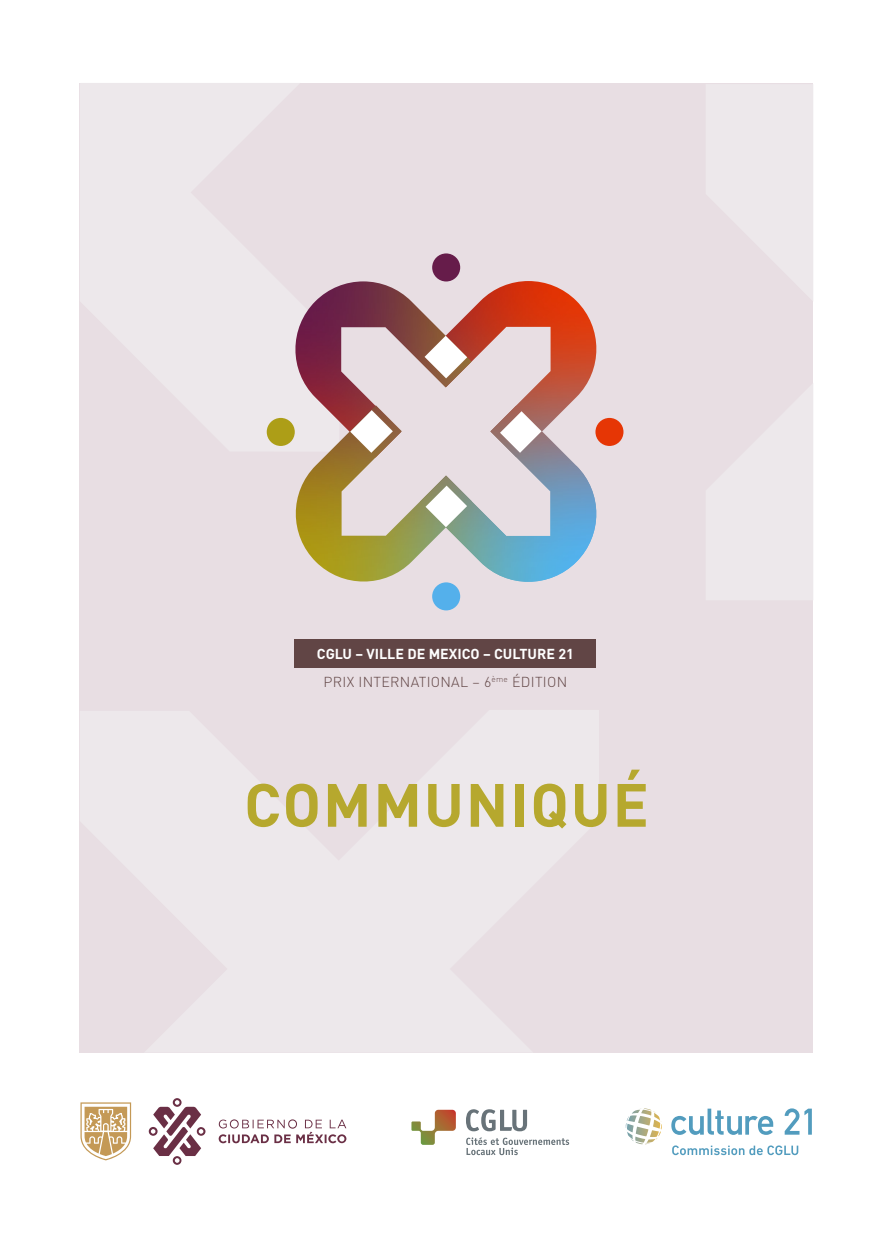
<style>
.page{position:relative;width:893px;height:1234px;background:#fff}
.page>*{position:absolute;margin:0;border:0;box-sizing:border-box;transform-origin:0 0}
.t1{font:700 60px "DIN Pro";letter-spacing:.03em;color:#b6a82e}
.subtit{font:300 14.25px "DIN Pro";letter-spacing:.02em;color:#614545}
.subtit-2{font:700 14.25px "DIN Pro";color:#fff}
</style>
<div class="page">
<div style="left:80px;top:83px;width:733px;height:969px;background:#e8dee3"></div>
<img style="left:516px;top:457px;width:60px;height:8px">
<img style="left:471px;top:281px;width:126px;height:176px">
<img style="left:295px;top:281px;width:176px;height:124px">
<svg style="left:425px;top:335px;width:42px;height:43px;background:#d0b1a7"></svg>
<img style="left:295px;top:405px;width:177px;height:177px">
<svg style="left:500px;top:411px;width:42px;height:41px;background:#d1bebd"></svg>
<svg style="left:350px;top:410px;width:43px;height:42px;background:#cfb4a9"></svg>
<div style="left:432px;top:253px;width:28px;height:28px;background:#661c4a;border-radius:50%"></div>
<div style="left:432px;top:582px;width:28px;height:28px;background:#54b0eb;border-radius:50%"></div>
<div style="left:267px;top:418px;width:28px;height:28px;background:#ad9e17;border-radius:50%"></div>
<div style="left:595px;top:418px;width:28px;height:28px;background:#e63605;border-radius:50%"></div>
<img style="left:420px;top:465px;width:177px;height:119px">
<svg style="left:425px;top:485px;width:42px;height:42px;background:#c7cebf"></svg>
<div style="left:294px;top:639px;width:302px;height:29px;background:#614545"></div>
<svg style="left:149px;top:1098px;width:56px;height:66px"></svg>
<svg style="left:80px;top:1102px;width:51px;height:58px"></svg>
<svg style="left:219px;top:1119px;width:127px;height:23px"></svg>
<svg style="left:411px;top:1109px;width:45px;height:35px"></svg>
<svg style="left:466px;top:1109px;width:103px;height:45px"></svg>
<svg style="left:672px;top:1145px;width:126px;height:9px"></svg>
<svg style="left:671px;top:1108px;width:141px;height:26px"></svg>
<svg style="left:626px;top:1108px;width:35px;height:21px"></svg>
<p class="subtit-2" style="left:317px;top:642px;width:258px">CGLU – VILLE DE MEXICO – CULTURE 21</p>
<p class="subtit" style="left:324px;top:671px;width:245px">PRIX INTERNATIONAL – 6<sup>ème</sup> ÉDITION</p>
<p class="t1" style="left:244px;top:754px;width:406px">COMMUNIQUÉ</p>
</div>
